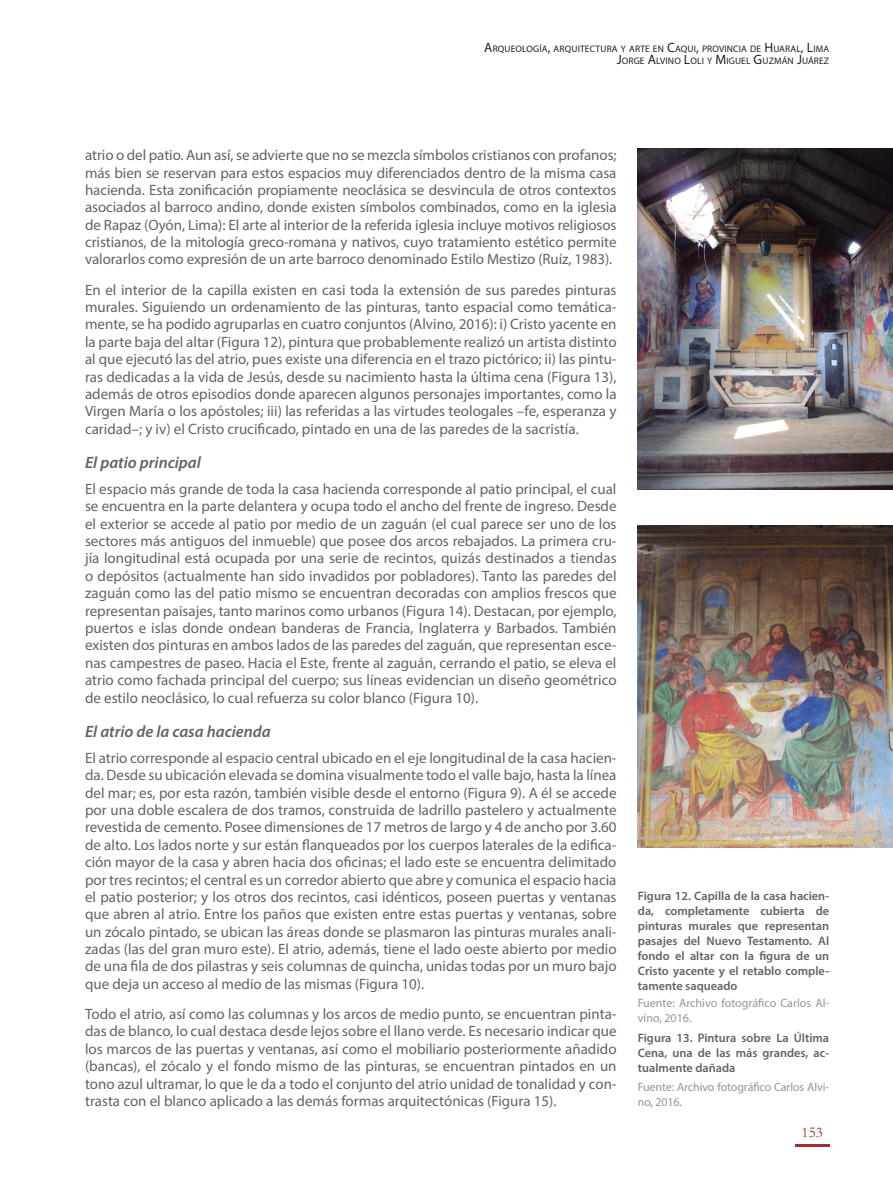
<style>
.page{position:relative;width:893px;height:1191px;background:#fff}
.page>*{position:absolute;margin:0;border:0;box-sizing:border-box;transform-origin:0 0}
.Subtitulo_2{font:italic 600 16.5px "Myriad Pro";color:#636366}
.Texto{font:15px/17.4px "Myriad Pro";color:#636366;text-align:justify}
.t1{font:15px "Garamond";color:#a72b30}
.Nombre_Figura{font:600 12.3px/15px "Myriad Pro";color:#636366;text-align:justify}
.fuente_Figura{font:12px/15px "Myriad Pro";color:#939598}
.Nombre_Figura-2{font:12px/15px "Myriad Pro";letter-spacing:-.01em;color:#939598}
.t2{font:9.45px/12px "Myriad Pro";letter-spacing:.015em;color:#231f20;text-align:right}
.s1{font-size:13.5px}
</style>
<div class="page">
<hr style="left:795px;top:1144px;width:34px;height:2px;background:#a72b30">
<img style="left:638px;top:149px;width:255px;height:340px">
<img style="left:638px;top:525px;width:255px;height:322px">
<p class="t2" style="left:484px;top:42px;width:346px"><span class="s1">A</span>RQUEOLOGÍA<span class="s1">,</span> ARQUITECTURA Y ARTE EN <span class="s1">C</span>AQUI<span class="s1">,</span> PROVINCIA DE <span class="s1">H</span>UARAL<span class="s1">, L</span>IMA<br><span class="s1">J</span>ORGE <span class="s1">A</span>LVINO <span class="s1">L</span>OLI Y <span class="s1">M</span> IGUEL <span class="s1">G</span>UZMÁN <span class="s1">J</span>UÁREZ</p>
<p class="Texto" style="left:85px;top:146px;width:533px">atrio o del patio. Aun así, se advierte que no se mezcla símbolos cristianos con profanos; más bien se reservan para estos espacios muy diferenciados dentro de la misma casa hacienda. Esta zonificación propiamente neoclásica se desvincula de otros contextos asociados al barroco andino, donde existen símbolos combinados, como en la iglesia de Rapaz (Oyón, Lima): El arte al interior de la referida iglesia incluye motivos religiosos cristianos, de la mitología greco-romana y nativos, cuyo tratamiento estético permite valorarlos como expresión de un arte barroco denominado Estilo Mestizo (Ruíz, 1983).</p>
<p class="Texto" style="left:85px;top:281px;width:533px">En el interior de la capilla existen en casi toda la extensión de sus paredes pinturas murales. Siguiendo un ordenamiento de las pinturas, tanto espacial como temática&shy;mente, se ha podido agruparlas en cuatro conjuntos (Alvino, 2016): i) Cristo yacente en la parte baja del altar (Figura 12), pintura que probablemente realizó un artista distinto al que ejecutó las del atrio, pues existe una diferencia en el trazo pictórico; ii) las pintu&shy;ras dedicadas a la vida de Jesús, desde su nacimiento hasta la última cena (Figura 13), además de otros episodios donde aparecen algunos personajes importantes, como la Virgen María o los apóstoles; iii) las referidas a las virtudes teologales –fe, esperanza y caridad–; y iv) el Cristo crucificado, pintado en una de las paredes de la sacristía.</p>
<p class="Subtitulo_2" style="left:85px;top:452px;width:117px">El patio principal</p>
<p class="Texto" style="left:85px;top:480px;width:533px">El espacio más grande de toda la casa hacienda corresponde al patio principal, el cual se encuentra en la parte delantera y ocupa todo el ancho del frente de ingreso. Desde el exterior se accede al patio por medio de un zaguán (el cual parece ser uno de los sectores más antiguos del inmueble) que posee dos arcos rebajados. La primera cru&shy;jía longitudinal está ocupada por una serie de recintos, quizás destinados a tiendas o depósitos (actualmente han sido invadidos por pobladores). Tanto las paredes del zaguán como las del patio mismo se encuentran decoradas con amplios frescos que representan paisajes, tanto marinos como urbanos (Figura 14). Destacan, por ejemplo, puertos e islas donde ondean banderas de Francia, Inglaterra y Barbados. También existen dos pinturas en ambos lados de las paredes del zaguán, que representan esce&shy;nas campestres de paseo. Hacia el Este, frente al zaguán, cerrando el patio, se eleva el atrio como fachada principal del cuerpo; sus líneas evidencian un diseño geométrico de estilo neoclásico, lo cual refuerza su color blanco (Figura 10).</p>
<p class="Subtitulo_2" style="left:85px;top:721px;width:187px">El atrio de la casa hacienda</p>
<p class="Texto" style="left:85px;top:749px;width:533px">El atrio corresponde al espacio central ubicado en el eje longitudinal de la casa hacien&shy;da. Desde su ubicación elevada se domina visualmente todo el valle bajo, hasta la línea del mar; es, por esta razón, también visible desde el entorno (Figura 9). A él se accede por una doble escalera de dos tramos, construida de ladrillo pastelero y actualmente revestida de cemento. Posee dimensiones de 17 metros de largo y 4 de ancho por 3.60 de alto. Los lados norte y sur están flanqueados por los cuerpos laterales de la edifica&shy;ción mayor de la casa y abren hacia dos oficinas; el lado este se encuentra delimitado por tres recintos; el central es un corredor abierto que abre y comunica el espacio hacia el patio posterior; y los otros dos recintos, casi idénticos, poseen puertas y ventanas que abren al atrio. Entre los paños que existen entre estas puertas y ventanas, sobre un zócalo pintado, se ubican las áreas donde se plasmaron las pinturas murales anali&shy;zadas (las del gran muro este). El atrio, además, tiene el lado oeste abierto por medio de una fila de dos pilastras y seis columnas de quincha, unidas todas por un muro bajo que deja un acceso al medio de las mismas (Figura 10).</p>
<p class="Texto" style="left:85px;top:1005px;width:533px">Todo el atrio, así como las columnas y los arcos de medio punto, se encuentran pinta&shy;das de blanco, lo cual destaca desde lejos sobre el llano verde. Es necesario indicar que los marcos de las puertas y ventanas, así como el mobiliario posteriormente añadido (bancas), el zócalo y el fondo mismo de las pinturas, se encuentran pintados en un tono azul ultramar, lo que le da a todo el conjunto del atrio unidad de tonalidad y con&shy;trasta con el blanco aplicado a las demás formas arquitectónicas (Figura 15).</p>
<p class="Nombre_Figura" style="left:638px;top:888px;width:193px">Figura 12. Capilla de la casa hacien&shy;da, completamente cubierta de pinturas murales que representan pasajes del Nuevo Testamento. Al fondo el altar con la figura de un Cristo yacente y el retablo comple&shy;tamente saqueado</p>
<p class="fuente_Figura" style="left:638px;top:995px;width:193px">Fuente: Archivo fotográfico Carlos Al&shy;vino, 2016.</p>
<p class="Nombre_Figura" style="left:638px;top:1029px;width:193px">Figura 13. Pintura sobre La Última Cena, una de las más grandes, ac&shy;tualmente dañada</p>
<p class="Nombre_Figura-2" style="left:638px;top:1079px;width:193px">Fuente: Archivo fotográfico Carlos Alvi&shy;no, 2016.</p>
<p class="t1" style="left:802px;top:1122px;width:23px">153</p>
</div>
